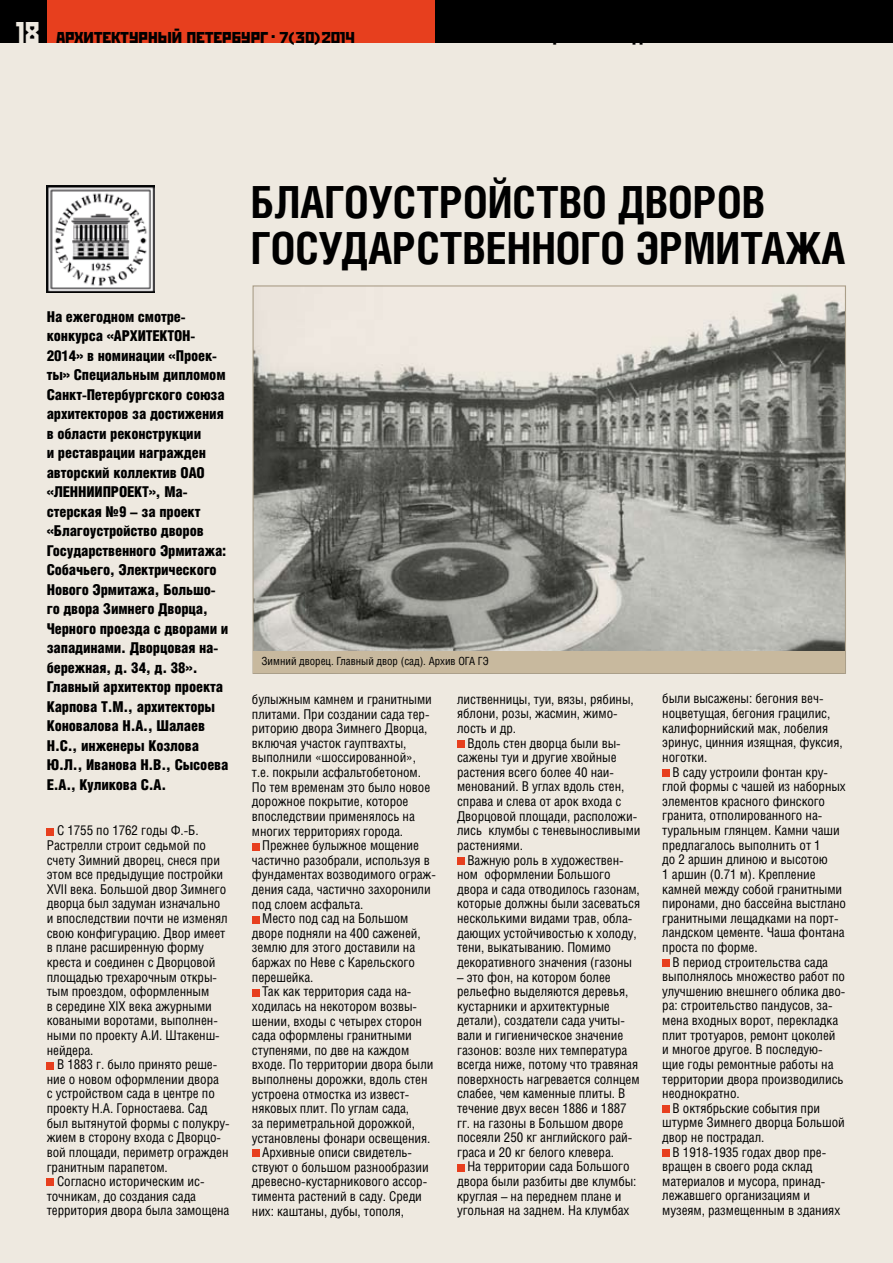
<style>
.page{position:relative;width:893px;height:1263px;background:#eee9e0}
.page>*{position:absolute;margin:0;border:0;box-sizing:border-box;transform-origin:0 0}
.t1{font:700 44.25px/46.5px "Helios Cond";color:#000}
.t2{font:30px "Stenberg C";color:#eee9e0}
.t3{font:19.95px "Stenberg C";color:#000}
.t4{font:15.75px "Stenberg C";letter-spacing:-.015em;color:#000;scale:1.22 1}
.t5{font:900 15px/19.5px "Helios Cond";letter-spacing:-.01em;color:#000}
.t6{font:13.5px/14.5px "Helios Cond";letter-spacing:-.005em;color:#000}
.t7{font:11.25px "Helios Cond";color:#000}
</style>
<div class="page">
<div style="left:47px;top:0;width:389px;height:43px;background:#e73f1e"></div>
<div style="left:436px;top:0;width:457px;height:43px;background:#000"></div>
<div style="left:0;top:0;width:47px;height:43px;background:#000"></div>
<img style="left:254px;top:293px;width:590px;height:358px">
<img style="left:47px;top:185px;width:107px;height:108px">
<div style="left:47px;top:828px;width:7px;height:7px;background:#e73f1e"></div>
<div style="left:47px;top:1062px;width:7px;height:7px;background:#e73f1e"></div>
<div style="left:47px;top:1179px;width:7px;height:7px;background:#e73f1e"></div>
<div style="left:252px;top:843px;width:7px;height:7px;background:#e73f1e"></div>
<div style="left:252px;top:916px;width:7px;height:7px;background:#e73f1e"></div>
<div style="left:252px;top:989px;width:7px;height:7px;background:#e73f1e"></div>
<div style="left:252px;top:1150px;width:7px;height:7px;background:#e73f1e"></div>
<div style="left:457px;top:740px;width:7px;height:7px;background:#e73f1e"></div>
<div style="left:457px;top:857px;width:7px;height:7px;background:#e73f1e"></div>
<div style="left:457px;top:1164px;width:7px;height:7px;background:#e73f1e"></div>
<div style="left:662px;top:769px;width:7px;height:7px;background:#e73f1e"></div>
<div style="left:662px;top:959px;width:7px;height:7px;background:#e73f1e"></div>
<div style="left:662px;top:1105px;width:7px;height:8px;background:#e73f1e"></div>
<div style="left:662px;top:1149px;width:7px;height:7px;background:#e73f1e"></div>
<div style="left:254px;top:651px;width:591px;height:22px;background:#c8b99e"></div>
<h2 class="t2" style="left:16px;top:15px;width:26px">18</h2>
<p class="t4" style="left:279px;top:28px;width:63px">7(30)2014</p>
<h3 class="t3" style="left:56px;top:25px;width:220px">архитектурный петербург .</h3>
<p class="t5" style="left:47px;top:306px;width:183px">На ежегодном смотре&shy;конкурса «АРХИТЕКТОН-<br>2014» в номинации «Проек&shy;ты» Специальным дипломом<br>Санкт-Петербургского союза архитекторов за достижения в области реконструкции<br>и реставрации награжден авторский коллектив ОАО «ЛЕННИИПРОЕКТ», Ма&shy;стерская №9 – за проект «Благоустройство дворов<br>Государственного Эрмитажа:<br>Собачьего, Электрического<br>Нового Эрмитажа, Большо&shy;го двора Зимнего Дворца,<br>Черного проезда с дворами и западинами. Дворцовая на&shy;бережная, д. 34, д. 38».<br>Главный архитектор проекта<br>Карпова Т.М., архитекторы<br>Коновалова Н.А., Шалаев<br>Н.С., инженеры Козлова<br>Ю.Л., Иванова Н.В., Сысоева<br>Е.А., Куликова С.А.</p>
<p class="t6" style="left:47px;top:823px;width:182px;text-indent:10px">С 1755 по 1762 годы Ф.-Б.<br>Растрелли строит седьмой по счету Зимний дворец, снеся при этом все предыдущие постройки<br>XVII века. Большой двор Зимнего дворца был задуман изначально и впоследствии почти не изменял свою конфигурацию. Двор имеет в плане расширенную форму креста и соединен с Дворцовой площадью трехарочным откры&shy;тым проездом, оформленным<br>в середине XIX века ажурными коваными воротами, выполнен&shy;ными по проекту А.И. Штакенш&shy;нейдера.</p>
<p class="t6" style="left:57px;top:1057px;width:162px">В 1883 г. было принято реше-</p>
<p class="t6" style="left:47px;top:1071px;width:174px">ние о новом оформлении двора</p>
<p class="t6" style="left:47px;top:1086px;width:170px">с устройством сада в центре по</p>
<p class="t6" style="left:47px;top:1101px;width:162px">проекту Н.А. Горностаева. Сад</p>
<p class="t6" style="left:47px;top:1115px;width:184px">был вытянутой формы с полукру-</p>
<p class="t6" style="left:47px;top:1130px;width:176px">жием в сторону входа с Дворцо-</p>
<p class="t6" style="left:47px;top:1144px;width:183px">вой площади, периметр огражден</p>
<p class="t6" style="left:47px;top:1159px;width:123px">гранитным парапетом.</p>
<p class="t6" style="left:57px;top:1174px;width:149px">Согласно историческим ис-</p>
<p class="t6" style="left:47px;top:1188px;width:151px">точникам, до создания сада</p>
<p class="t6" style="left:47px;top:1203px;width:184px">территория двора была замощена</p>
<h1 class="t1" style="left:251px;top:177px;width:596px">БЛАГОУСТРОЙСТВО ДВОРОВ<br>ГОСУДАРСТВЕННОГО ЭРМИТАЖА</h1>
<p class="t7" style="left:261px;top:654px;width:229px">Зимний дворец. Главный двор (сад). Архив ОГА ГЭ</p>
<p class="t6" style="left:252px;top:692px;width:181px">булыжным камнем и гранитными плитами. При создании сада тер&shy;риторию двора Зимнего Дворца, включая участок гауптвахты, выполнили «шоссированной», т.е. покрыли асфальтобетоном.<br>По тем временам это было новое дорожное покрытие, которое впоследствии применялось на многих территориях города.</p>
<p class="t6" style="left:262px;top:838px;width:158px">Прежнее булыжное мощение</p>
<p class="t6" style="left:252px;top:852px;width:179px">частично разобрали, используя в</p>
<p class="t6" style="left:252px;top:867px;width:185px">фундаментах возводимого ограж-</p>
<p class="t6" style="left:252px;top:882px;width:180px">дения сада, частично захоронили</p>
<p class="t6" style="left:252px;top:896px;width:113px">под слоем асфальта.</p>
<p class="t6" style="left:262px;top:911px;width:148px">Место под сад на Большом</p>
<p class="t6" style="left:252px;top:925px;width:170px">дворе подняли на 400 саженей,</p>
<p class="t6" style="left:252px;top:940px;width:165px">землю для этого доставили на</p>
<p class="t6" style="left:252px;top:955px;width:164px">баржах по Неве с Карельского</p>
<p class="t6" style="left:252px;top:969px;width:63px">перешейка.</p>
<p class="t6" style="left:262px;top:984px;width:151px">Так как территория сада на-</p>
<p class="t6" style="left:252px;top:998px;width:167px">ходилась на некотором возвы-</p>
<p class="t6" style="left:252px;top:1013px;width:172px">шении, входы с четырех сторон</p>
<p class="t6" style="left:252px;top:1028px;width:161px">сада оформлены гранитными</p>
<p class="t6" style="left:252px;top:1042px;width:159px">ступенями, по две на каждом</p>
<p class="t6" style="left:252px;top:1057px;width:183px">входе. По территории двора были</p>
<p class="t6" style="left:252px;top:1072px;width:177px">выполнены дорожки, вдоль стен</p>
<p class="t6" style="left:252px;top:1086px;width:159px">устроена отмостка из извест-</p>
<p class="t6" style="left:252px;top:1101px;width:159px">няковых плит. По углам сада,</p>
<p class="t6" style="left:252px;top:1115px;width:164px">за периметральной дорожкой,</p>
<p class="t6" style="left:252px;top:1130px;width:180px">установлены фонари освещения.</p>
<p class="t6" style="left:262px;top:1145px;width:151px">Архивные описи свидетель-</p>
<p class="t6" style="left:252px;top:1159px;width:178px">ствуют о большом разнообразии</p>
<p class="t6" style="left:252px;top:1174px;width:177px">древесно-кустарникового ассор-</p>
<p class="t6" style="left:252px;top:1188px;width:171px">тимента растений в саду. Среди</p>
<p class="t6" style="left:252px;top:1203px;width:154px">них: каштаны, дубы, тополя,</p>
<p class="t6" style="left:457px;top:691px;width:178px">лиственницы, туи, вязы, рябины, яблони, розы, жасмин, жимо&shy;лость и др.</p>
<p class="t6" style="left:457px;top:735px;width:185px;text-indent:10px">Вдоль стен дворца были вы&shy;сажены туи и другие хвойные растения всего более 40 наи&shy;менований. В углах вдоль стен, справа и слева от арок входа с<br>Дворцовой площади, расположи&shy;лись клумбы с теневыносливыми растениями.</p>
<p class="t6" style="left:457px;top:852px;width:185px;text-indent:10px">Важную роль в художествен&shy;ном оформлении Большого двора и сада отводилось газонам, которые должны были засеваться несколькими видами трав, обла&shy;дающих устойчивостью к холоду, тени, выкатыванию. Помимо декоративного значения (газоны</p>
<p class="t6" style="left:457px;top:969px;width:184px">– это фон, на котором более рельефно выделяются деревья, кустарники и архитектурные детали), создатели сада учиты&shy;вали и гигиеническое значение газонов: возле них температура всегда ниже, потому что травяная поверхность нагревается солнцем слабее, чем каменные плиты. В течение двух весен 1886 и 1887 гг. на газоны в Большом дворе посеяли 250 кг английского рай&shy;граса и 20 кг белого клевера.</p>
<p class="t6" style="left:457px;top:1159px;width:181px;text-indent:10px">На территории сада Большого двора были разбиты две клумбы: круглая – на переднем плане и угольная на заднем. На клумбах</p>
<p class="t6" style="left:662px;top:691px;width:182px">были высажены: бегония веч&shy;ноцветущая, бегония грацилис, калифорнийский мак, лобелия эринус, цинния изящная, фуксия, ноготки.</p>
<p class="t6" style="left:662px;top:764px;width:185px;text-indent:10px">В саду устроили фонтан кру&shy;глой формы с чашей из наборных элементов красного финского гранита, отполированного на&shy;туральным глянцем. Камни чаши предлагалось выполнить от 1<br>до 2 аршин длиною и высотою<br>1 аршин (0.71 м). Крепление камней между собой гранитными пиронами, дно бассейна выстлано гранитными лещадками на порт&shy;ландском цементе. Чаша фонтана проста по форме.</p>
<p class="t6" style="left:673px;top:954px;width:157px">В период строительства сада</p>
<p class="t6" style="left:662px;top:969px;width:184px">выполнялось множество работ по</p>
<p class="t6" style="left:662px;top:983px;width:185px">улучшению внешнего облика дво-</p>
<p class="t6" style="left:662px;top:998px;width:172px">ра: строительство пандусов, за-</p>
<p class="t6" style="left:662px;top:1013px;width:177px">мена входных ворот, перекладка</p>
<p class="t6" style="left:662px;top:1027px;width:175px">плит тротуаров, ремонт цоколей</p>
<p class="t6" style="left:662px;top:1042px;width:162px">и многое другое. В последую-</p>
<p class="t6" style="left:662px;top:1056px;width:173px">щие годы ремонтные работы на</p>
<p class="t6" style="left:662px;top:1071px;width:183px">территории двора производились</p>
<p class="t6" style="left:662px;top:1086px;width:79px">неоднократно.</p>
<p class="t6" style="left:673px;top:1100px;width:149px">В октябрьские события при</p>
<p class="t6" style="left:662px;top:1115px;width:184px">штурме Зимнего дворца Большой</p>
<p class="t6" style="left:662px;top:1129px;width:104px">двор не пострадал.</p>
<p class="t6" style="left:673px;top:1144px;width:155px">В 1918-1935 годах двор пре-</p>
<p class="t6" style="left:662px;top:1159px;width:152px">вращен в своего рода склад</p>
<p class="t6" style="left:662px;top:1173px;width:164px">материалов и мусора, принад-</p>
<p class="t6" style="left:662px;top:1188px;width:149px">лежавшего организациям и</p>
<p class="t6" style="left:662px;top:1203px;width:179px">музеям, размещенным в зданиях</p>
</div>
